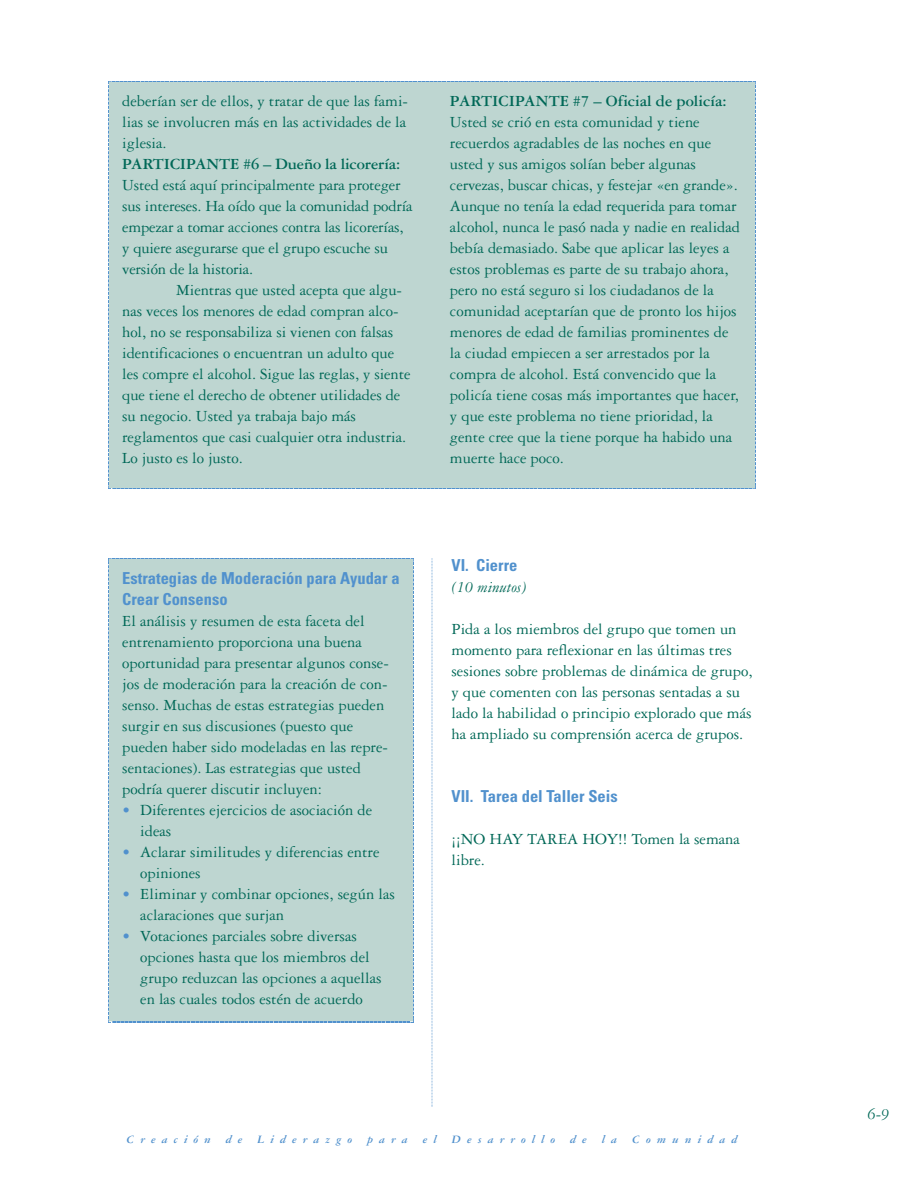
<style>
.page{position:relative;width:918px;height:1188px;background:#fff}
.page>*{position:absolute;margin:0;border:0;box-sizing:border-box;transform-origin:0 0}
.t1{font:16.5px/21px "Garamond Three";color:#006857}
.t2{font:700 condensed 16.5px/21px "Univers";color:#5191cd}
.t3{font:700 16.5px "Garamond Three";letter-spacing:-.01em;color:#006857}
.t4{font:italic 16.5px "Garamond Three";color:#006857}
.t5{font:italic 700 12px "Garamond Three";letter-spacing:.5em;color:#5191cd}
.s1{color:#5191cd}
</style>
<div class="page">
<svg style="left:432px;top:558px;width:1px;height:549px"></svg>
<div style="left:108px;top:81px;width:648px;height:408px;background:#bed6d1"></div>
<svg style="left:108px;top:81px;width:648px;height:4px"></svg>
<img style="left:755px;top:85px;width:1px;height:400px">
<svg style="left:108px;top:485px;width:648px;height:4px"></svg>
<img style="left:108px;top:84px;width:1px;height:401px">
<div style="left:108px;top:558px;width:306px;height:464px;background:#bed6d1"></div>
<svg style="left:108px;top:558px;width:306px;height:4px"></svg>
<img style="left:413px;top:562px;width:1px;height:456px">
<svg style="left:108px;top:1018px;width:306px;height:5px"></svg>
<img style="left:108px;top:561px;width:1px;height:457px">
<p class="t1" style="left:122px;top:92px;width:287px;text-align:justify">deberían ser de ellos, y tratar de que las fami&shy;lias se involucren más en las actividades de la iglesia.</p>
<p class="t3" style="left:122px;top:158px;width:279px">PARTICIPANTE #6 – Dueño la licorería:</p>
<p class="t1" style="left:122px;top:176px;width:292px">Usted está aquí principalmente para proteger sus intereses. Ha oído que la comunidad podría empezar a tomar acciones contra las licorerías, y quiere asegurarse que el grupo escuche su versión de la historia.</p>
<p class="t1" style="left:122px;top:281px;width:290px;text-indent:54px">Mientras que usted acepta que algu&shy;nas veces los menores de edad compran alco&shy;hol, no se responsabiliza si vienen con falsas identificaciones o encuentran un adulto que les compre el alcohol. Sigue las reglas, y siente que tiene el derecho de obtener utilidades de su negocio. Usted ya trabaja bajo más reglamentos que casi cualquier otra industria.<br>Lo justo es lo justo.</p>
<p class="t2" style="left:122px;top:569px;width:279px">Estrategias de Moderación para Ayudar a<br>Crear Consenso</p>
<p class="t1" style="left:122px;top:612px;width:268px">El análisis y resumen de esta faceta del entrenamiento proporciona una buena oportunidad para presentar algunos conse&shy;jos de moderación para la creación de con&shy;senso. Muchas de estas estrategias pueden surgir en sus discusiones (puesto que pueden haber sido modeladas en las repre&shy;sentaciones). Las estrategias que usted podría querer discutir incluyen:</p>
<p class="t1" style="left:140px;top:801px;width:233px;text-indent:-18px"><span class="s1">•</span> Diferentes ejercicios de asociación de ideas</p>
<p class="t1" style="left:140px;top:843px;width:241px;text-indent:-18px"><span class="s1">•</span> Aclarar similitudes y diferencias entre opiniones</p>
<p class="t1" style="left:140px;top:885px;width:256px;text-indent:-18px"><span class="s1">•</span> Eliminar y combinar opciones, según las aclaraciones que surjan</p>
<p class="t1" style="left:140px;top:927px;width:243px;text-indent:-18px"><span class="s1">•</span> Votaciones parciales sobre diversas opciones hasta que los miembros del grupo reduzcan las opciones a aquellas en las cuales todos estén de acuerdo</p>
<p class="t3" style="left:450px;top:95px;width:278px">PARTICIPANTE #7 – Oficial de policía:</p>
<p class="t1" style="left:450px;top:113px;width:291px">Usted se crió en esta comunidad y tiene recuerdos agradables de las noches en que usted y sus amigos solían beber algunas cervezas, buscar chicas, y festejar «en grande».<br>Aunque no tenía la edad requerida para tomar alcohol, nunca le pasó nada y nadie en realidad bebía demasiado. Sabe que aplicar las leyes a estos problemas es parte de su trabajo ahora, pero no está seguro si los ciudadanos de la comunidad aceptarían que de pronto los hijos menores de edad de familias prominentes de la ciudad empiecen a ser arrestados por la compra de alcohol. Está convencido que la policía tiene cosas más importantes que hacer, y que este problema no tiene prioridad, la gente cree que la tiene porque ha habido una muerte hace poco.</p>
<p class="t2" style="left:451px;top:557px;width:67px">VI. Cierre</p>
<p class="t4" style="left:451px;top:582px;width:77px">(10 minutos)</p>
<p class="t1" style="left:451px;top:620px;width:303px">Pida a los miembros del grupo que tomen un momento para reflexionar en las últimas tres sesiones sobre problemas de dinámica de grupo, y que comenten con las personas sentadas a su lado la habilidad o principio explorado que más ha ampliado su comprensión acerca de grupos.</p>
<p class="t2" style="left:451px;top:788px;width:168px">VII. Tarea del Taller Seis</p>
<p class="t1" style="left:451px;top:830px;width:290px">¡¡NO HAY TAREA HOY!! Tomen la semana libre.</p>
<p class="t5" style="left:126px;top:1135px;width:613px">Creación de Liderazgo para el Desarrollo de la Comunidad</p>
<p class="t4" style="left:868px;top:1108px;width:23px">6-9</p>
</div>
